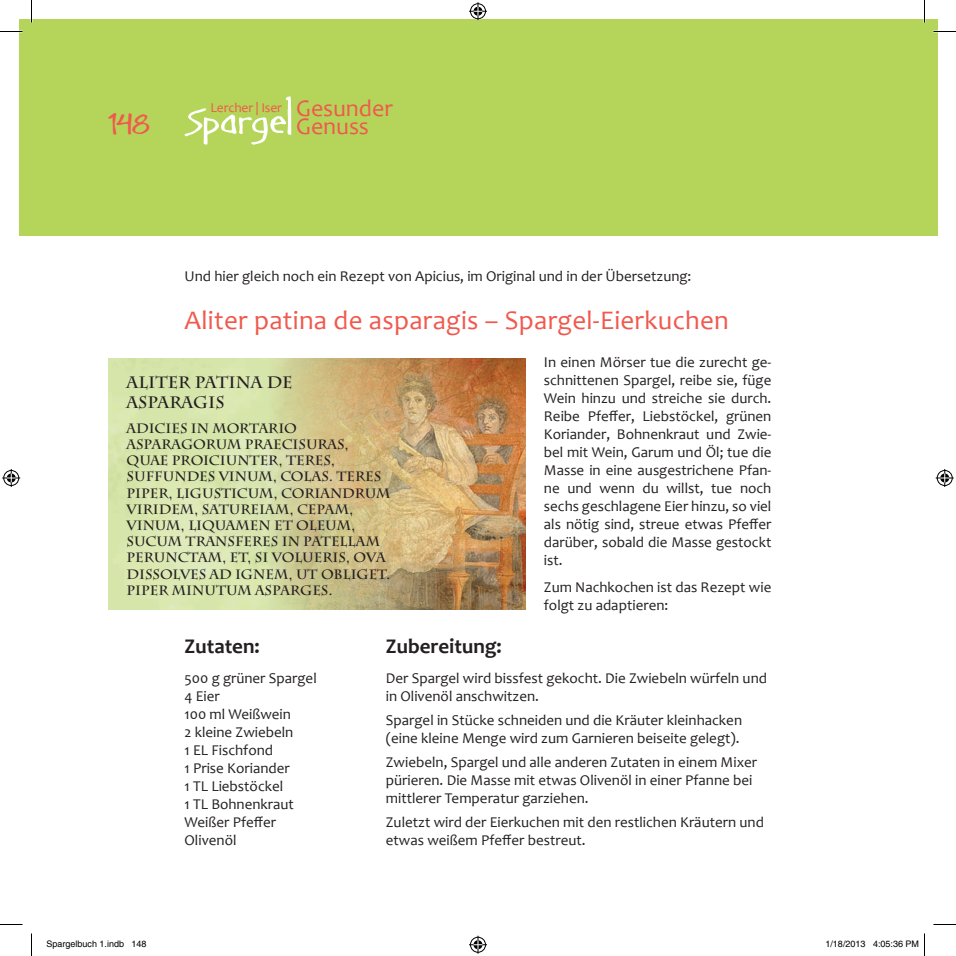
<style>
.page{position:relative;width:956px;height:956px;background:#fff}
.page>*{position:absolute;margin:0;border:0;box-sizing:border-box;transform-origin:0 0}
.t1{font:39px "Handage AOE";color:#fff;scale:1.5 1}
.t2{font:30px "Handage AOE";color:#f0594d;scale:1.5 1}
.Titel_2_18_pt{font:27px "Candara";letter-spacing:.01em;color:#f0594d}
.t3{font:24px/18px "Candara";letter-spacing:-.005em;color:#f0594d}
.Titel_Text_14_pt{font:700 21px "Candara";color:#231f20}
.Text{font:700 16.5px/19.8px "Charlemagne Std";color:#231f20}
.Text-2{font:15px/18px "Candara";color:#231f20}
.Text-3{font:700 13.5px/16.2px "Charlemagne Std";color:#231f20}
.t4{font:13.5px "Candara";letter-spacing:-.01em;color:#f0594d}
.t5{font:9px "Helvetica";color:#000}
.s1{font-style:italic}
.s2{font-size:58.5px}
</style>
<div class="page">
<div style="left:19px;top:19px;width:905px;height:217px;background:#b5d55a"></div>
<div style="left:924px;top:19px;width:13px;height:217px;background:#b5d55a"></div>
<img style="left:269px;top:358px;width:257px;height:252px">
<hr style="left:923px;top:0;width:2px;height:23px;background:#fff">
<svg style="left:0;top:31px;width:22px;height:1px"></svg>
<svg style="left:933px;top:31px;width:23px;height:1px"></svg>
<svg style="left:0;top:924px;width:22px;height:1px"></svg>
<svg style="left:933px;top:924px;width:23px;height:1px"></svg>
<svg style="left:31px;top:0;width:1px;height:23px"></svg>
<svg style="left:31px;top:933px;width:1px;height:23px"></svg>
<svg style="left:924px;top:0;width:1px;height:23px"></svg>
<svg style="left:469px;top:2px;width:18px;height:18px"></svg>
<svg style="left:469px;top:936px;width:18px;height:18px"></svg>
<svg style="left:2px;top:469px;width:18px;height:18px"></svg>
<svg style="left:936px;top:469px;width:18px;height:18px"></svg>
<svg style="left:924px;top:933px;width:1px;height:23px"></svg>
<h2 class="t2" style="left:108px;top:106px;width:30px">148</h2>
<h1 class="t1" style="left:182px;top:97px;width:75px"><span class="s1">S</span>parge<span class="s2">l</span></h1>
<h3 class="t3" style="left:296px;top:99px;width:98px">Gesunder<br>Genuss</h3>
<p class="t4" style="left:210px;top:99px;width:73px">Lercher | Iser</p>
<p class="Text-2" style="left:185px;top:266px;width:508px">Und hier gleich noch ein Rezept von Apicius, im Original und in der Übersetzung:</p>
<p class="Titel_2_18_pt" style="left:185px;top:303px;width:546px">Aliter patina de asparagis – Spargel-Eierkuchen</p>
<p class="Text-2" style="left:544px;top:353px;width:229px;text-align:justify">In einen Mörser tue die zurecht ge&shy;schnittenen Spargel, reibe sie, füge Wein hinzu und streiche sie durch.<br>Reibe Pfeffer, Liebstöckel, grünen Koriander, Bohnenkraut und Zwie&shy;bel mit Wein, Garum und Öl; tue die Masse in eine ausgestrichene Pfan&shy;ne und wenn du willst, tue noch sechs geschlagene Eier hinzu, so viel als nötig sind, streue etwas Pfeffer darüber, sobald die Masse gestockt ist.</p>
<p class="Text-2" style="left:544px;top:578px;width:229px">Zum Nachkochen ist das Rezept wie folgt zu adaptieren:</p>
<p class="Text" style="left:127px;top:373px;width:167px">ALITER PATINA DE<br>ASPARAGIS</p>
<p class="Text-3" style="left:127px;top:420px;width:265px">ADICIES IN MORTARIO<br>ASPARAGORUM PRAECISURAS,<br>QUAE PROICIUNTER, TERES,<br>SUFFUNDES VINUM, COLAS. TERES<br>PIPER, LIGUSTICUM, CORIANDRUM<br>VIRIDEM, SATUREIAM, CEPAM,<br>VINUM, LIQUAMEN ET OLEUM,<br>SUCUM TRANSFERES IN PATELLAM<br>PERUNCTAM, ET, SI VOLUERIS, OVA<br>DISSOLVES AD IGNEM, UT OBLIGET.<br>PIPER MINUTUM ASPARGES.</p>
<p class="Titel_Text_14_pt" style="left:185px;top:633px;width:77px">Zutaten:</p>
<p class="Text-2" style="left:185px;top:669px;width:134px">500 g grüner Spargel</p>
<p class="Text-2" style="left:185px;top:687px;width:37px">4 Eier</p>
<p class="Text-2" style="left:185px;top:705px;width:108px">100 ml Weißwein</p>
<p class="Text-2" style="left:185px;top:723px;width:110px">2 kleine Zwiebeln</p>
<p class="Text-2" style="left:185px;top:741px;width:90px">1 EL Fischfond</p>
<p class="Text-2" style="left:185px;top:759px;width:107px">1 Prise Koriander</p>
<p class="Text-2" style="left:185px;top:777px;width:100px">1 TL Liebstöckel</p>
<p class="Text-2" style="left:185px;top:795px;width:111px">1 TL Bohnenkraut</p>
<p class="Text-2" style="left:185px;top:813px;width:93px">Weißer Pfeffer</p>
<p class="Text-2" style="left:185px;top:831px;width:53px">Olivenöl</p>
<p class="Titel_Text_14_pt" style="left:386px;top:633px;width:118px">Zubereitung:</p>
<p class="Text-2" style="left:386px;top:669px;width:383px">Der Spargel wird bissfest gekocht. Die Zwiebeln würfeln und in Olivenöl anschwitzen.</p>
<p class="Text-2" style="left:386px;top:711px;width:358px">Spargel in Stücke schneiden und die Kräuter kleinhacken (eine kleine Menge wird zum Garnieren beiseite gelegt).</p>
<p class="Text-2" style="left:386px;top:753px;width:373px">Zwiebeln, Spargel und alle anderen Zutaten in einem Mixer pürieren. Die Masse mit etwas Olivenöl in einer Pfanne bei mittlerer Temperatur garziehen.</p>
<p class="Text-2" style="left:386px;top:813px;width:380px">Zuletzt wird der Eierkuchen mit den restlichen Kräutern und etwas weißem Pfeffer bestreut.</p>
<p class="t5" style="left:46px;top:939px;width:102px">Spargelbuch 1.indb 148</p>
<p class="t5" style="left:825px;top:939px;width:95px">1/18/2013 4:05:36 PM</p>
</div>
